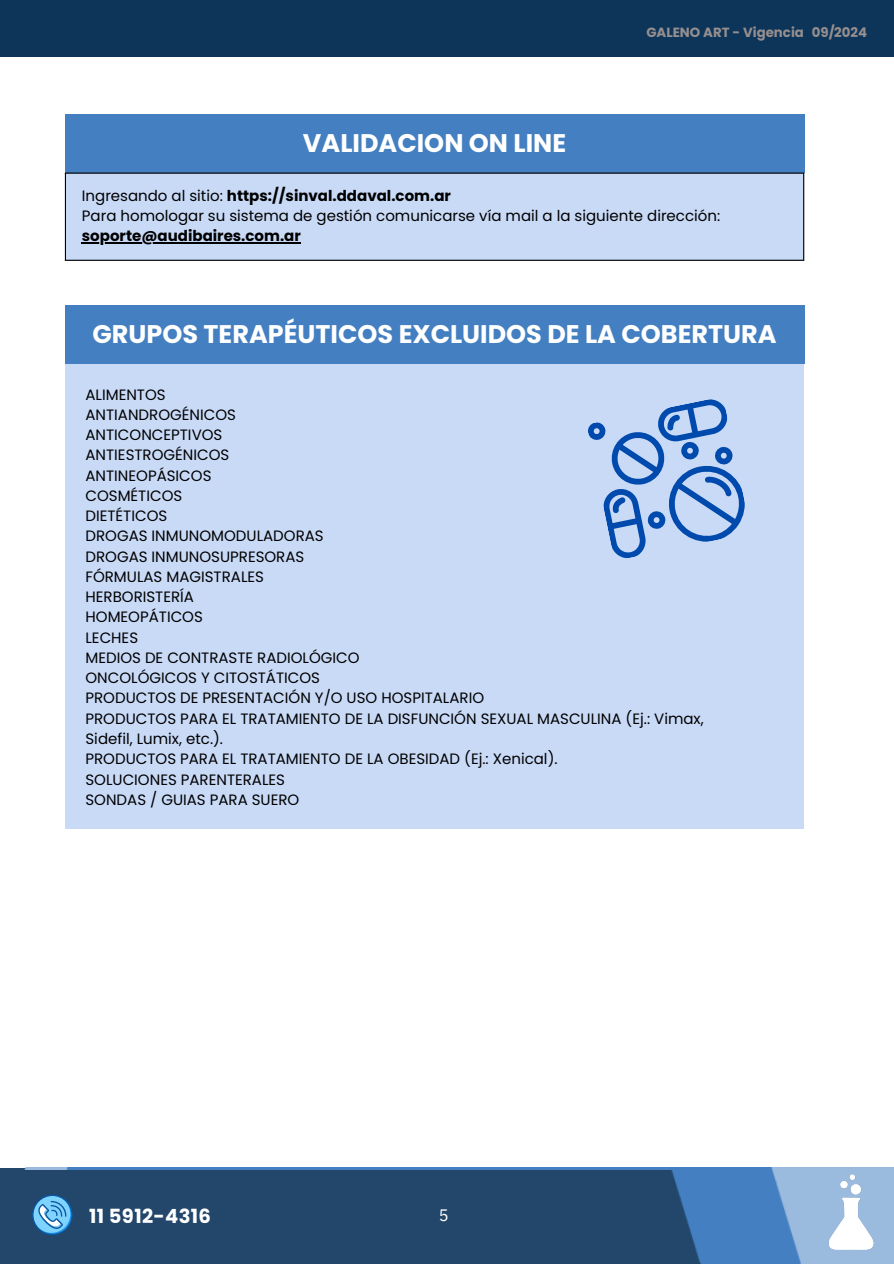
<style>
.page{position:relative;width:894px;height:1264px;background:#fff}
.page>*{position:absolute;margin:0;border:0;box-sizing:border-box;transform-origin:0 0}
.t1{font:700 25.5px "Poppins";color:#fff}
.t2{font:700 19.5px "Poppins";letter-spacing:.02em;color:#fff}
.t3{font:16.5px "IBM Plex Sans";color:#fff}
.t4{font:15px/20.2px "Poppins";color:#000}
.t5{font:700 15px "Poppins";color:#000}
.t6{font:700 13.35px "Poppins";color:#968f8f}
.s1{font-weight:700}
</style>
<div class="page">
<div style="left:0;top:0;width:893px;height:56px;background:#0d3459"></div>
<div style="left:65px;top:363px;width:738px;height:466px;background:#c9daf7"></div>
<div style="left:65px;top:305px;width:739px;height:58px;background:#437fc1"></div>
<svg style="left:588px;top:399px;width:157px;height:160px"></svg>
<img style="left:38px;top:1167px;width:762px;height:95px">
<div style="left:0;top:1170px;width:700px;height:93px;background:#23466b"></div>
<img style="left:803px;top:1170px;width:90px;height:89px">
<svg style="left:32px;top:1194px;width:41px;height:41px;background:#5699c8"></svg>
<div style="left:65px;top:114px;width:739px;height:58px;background:#437fc1"></div>
<div style="left:65px;top:173px;width:738px;height:87px;background:#c9daf7"></div>
<hr style="left:65px;top:174px;width:1px;height:86px;background:#000">
<hr style="left:803px;top:174px;width:1px;height:86px;background:#000">
<hr style="left:65px;top:172px;width:739px;height:2px;background:#000">
<hr style="left:65px;top:260px;width:739px;height:1px;background:#000">
<hr style="left:82px;top:242px;width:219px;height:2px;background:#000">
<p class="t6" style="left:646px;top:23px;width:222px">GALENO ART - Vigencia 09/2024</p>
<h2 class="t1" style="left:303px;top:125px;width:264px">VALIDACION ON LINE</h2>
<p class="t4" style="left:82px;top:185px;width:639px">Ingresando al sitio: <span class="s1">https://sinval.ddaval.com.ar<br></span>Para homologar su sistema de gestión comunicarse vía mail a la siguiente dirección:</p>
<p class="t5" style="left:82px;top:226px;width:220px">soporte@audibaires.com.ar</p>
<p class="t1" style="left:92px;top:316px;width:685px">GRUPOS TERAPÉUTICOS EXCLUIDOS DE LA COBERTURA</p>
<p class="t4" style="left:85px;top:384px;width:619px">ALIMENTOS<br>ANTIANDROGÉNICOS<br>ANTICONCEPTIVOS<br>ANTIESTROGÉNICOS<br>ANTINEOPÁSICOS<br>COSMÉTICOS<br>DIETÉTICOS<br>DROGAS INMUNOMODULADORAS<br>DROGAS INMUNOSUPRESORAS<br>FÓRMULAS MAGISTRALES<br>HERBORISTERÍA<br>HOMEOPÁTICOS<br>LECHES<br>MEDIOS DE CONTRASTE RADIOLÓGICO<br>ONCOLÓGICOS Y CITOSTÁTICOS<br>PRODUCTOS DE PRESENTACIÓN Y/O USO HOSPITALARIO<br>PRODUCTOS PARA EL TRATAMIENTO DE LA DISFUNCIÓN SEXUAL MASCULINA (Ej.: Vimax,<br>Sidefil, Lumix, etc.).<br>PRODUCTOS PARA EL TRATAMIENTO DE LA OBESIDAD (Ej.: Xenical).<br>SOLUCIONES PARENTERALES<br>SONDAS / GUIAS PARA SUERO</p>
<p class="t2" style="left:89px;top:1202px;width:123px">11 5912-4316</p>
<h1 class="t3" style="left:434px;top:1203px;width:11px">5</h1>
<h1 class="t3" style="left:439px;top:1203px;width:11px">5</h1>
</div>
